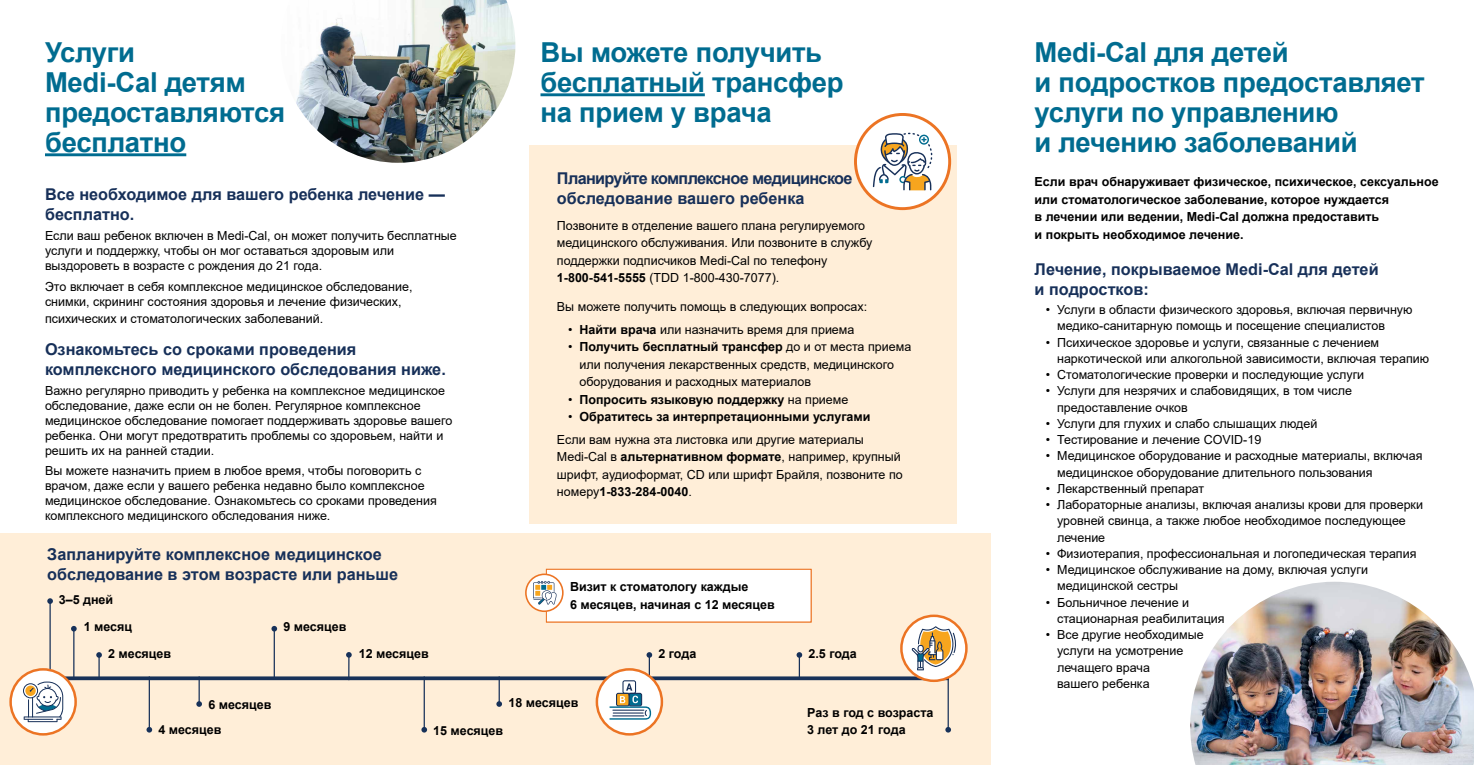
<style>
.page{position:relative;width:1474px;height:765px;background:#fff}
.page>*{position:absolute;margin:0;border:0;box-sizing:border-box;transform-origin:0 0}
.t1{font:700 27.5px/30px "Arial";letter-spacing:-.01em;color:#006c90}
.t2{font:700 16.25px/20px "Arial";color:#173059}
.t3{font:700 16.25px/20px "Arial";letter-spacing:-.04em;color:#173059}
.t4{font:12.5px/16.2px "Arial";color:#000}
.t5{font:700 12.5px/17.5px "Arial";color:#000}
.s1{font-weight:700}
.s2{font-weight:400}
</style>
<div class="page">
<img style="left:1190px;top:582px;width:284px;height:183px">
<div style="left:0;top:533px;width:990px;height:232px;background:#ffeed8"></div>
<hr style="left:540px;top:93px;width:165px;height:3px;background:#006c90">
<div style="left:529px;top:145px;width:427px;height:379px;background:#ffeed8"></div>
<div style="left:546px;top:569px;width:265px;height:53px;background:#fff"></div>
<hr style="left:45px;top:153px;width:141px;height:3px;background:#006c90">
<div style="left:855px;top:114px;width:95px;height:95px;background:#fff;border-radius:50%"></div>
<div style="left:854px;top:113px;width:97px;height:97px;border:3px solid #ec7424;border-radius:50%"></div>
<svg style="left:873px;top:133px;width:59px;height:57px"></svg>
<svg style="left:64px;top:676px;width:883px;height:4px;background:#314666"></svg>
<hr style="left:49px;top:601px;width:2px;height:84px;background:#173159">
<svg style="left:47px;top:598px;width:6px;height:6px"></svg>
<hr style="left:73px;top:629px;width:1px;height:49px;background:#173159">
<svg style="left:71px;top:626px;width:6px;height:6px"></svg>
<hr style="left:149px;top:676px;width:1px;height:54px;background:#173159">
<svg style="left:146px;top:727px;width:6px;height:6px"></svg>
<hr style="left:947px;top:676px;width:2px;height:54px;background:#173159">
<svg style="left:945px;top:727px;width:6px;height:6px"></svg>
<hr style="left:424px;top:676px;width:1px;height:54px;background:#173159">
<svg style="left:421px;top:727px;width:6px;height:6px"></svg>
<svg style="left:11px;top:669px;width:65px;height:65px;background:#fbeee6"></svg>
<div style="left:9px;top:668px;width:68px;height:68px;border:2px solid #ec7424;border-radius:50%"></div>
<svg style="left:23px;top:682px;width:40px;height:40px;background:#c0c5c9"></svg>
<hr style="left:98px;top:655px;width:2px;height:23px;background:#173159">
<svg style="left:96px;top:652px;width:6px;height:6px"></svg>
<hr style="left:274px;top:629px;width:1px;height:49px;background:#173159">
<svg style="left:271px;top:626px;width:6px;height:6px"></svg>
<hr style="left:649px;top:655px;width:1px;height:50px;background:#173159">
<svg style="left:646px;top:652px;width:6px;height:6px"></svg>
<svg style="left:796px;top:652px;width:6px;height:26px"></svg>
<svg style="left:196px;top:676px;width:6px;height:31px"></svg>
<svg style="left:496px;top:676px;width:6px;height:31px"></svg>
<svg style="left:346px;top:652px;width:6px;height:28px"></svg>
<svg style="left:597px;top:669px;width:65px;height:65px;background:#fcefe6"></svg>
<div style="left:596px;top:668px;width:67px;height:68px;border:2px solid #ec7424;border-radius:50%"></div>
<svg style="left:609px;top:680px;width:42px;height:40px;background:#b7c5c8"></svg>
<svg style="left:901px;top:616px;width:65px;height:65px"></svg>
<div style="left:900px;top:615px;width:68px;height:67px;border:2px solid #ec7424;border-radius:50%"></div>
<svg style="left:912px;top:626px;width:45px;height:44px;background:#cdbb9c"></svg>
<div style="left:546px;top:569px;width:265px;height:53px;border:1px solid #ec7424"></div>
<svg style="left:526px;top:574px;width:37px;height:37px"></svg>
<div style="left:525px;top:574px;width:39px;height:38px;border:2px solid #ec7424;border-radius:50%"></div>
<svg style="left:533px;top:581px;width:24px;height:24px"></svg>
<img style="left:296px;top:0;width:219px;height:163px">
<h2 class="t1" style="left:45px;top:38px;width:242px">Услуги<br>Medi-Cal детям предоставляются бесплатно</h2>
<h3 class="t2" style="left:45px;top:184px;width:401px">Все необходимое для вашего ребенка лечение — бесплатно.</h3>
<p class="t4" style="left:45px;top:228px;width:413px;line-height:15px">Если ваш ребенок включен в Medi-Cal, он может получить бесплатные услуги и поддержку, чтобы он мог оставаться здоровым или выздороветь в возрасте с рождения до 21 года.</p>
<p class="t4" style="left:45px;top:279px;width:369px;line-height:15px">Это включает в себя комплексное медицинское обследование, снимки, скрининг состояния здоровья и лечение физических,</p>
<p class="t4" style="left:45px;top:311px;width:280px">психических и стоматологических заболеваний.</p>
<h3 class="t2" style="left:45px;top:339px;width:402px">Ознакомьтесь со сроками проведения комплексного медицинского обследования ниже.</h3>
<p class="t4" style="left:45px;top:383px;width:409px;line-height:15px">Важно регулярно приводить у ребенка на комплексное медицинское обследование, даже если он не болен. Регулярное комплексное медицинское обследование помогает поддерживать здоровье вашего ребенка. Они могут предотвратить проблемы со здоровьем, найти и решить их на ранней стадии.</p>
<p class="t4" style="left:45px;top:463px;width:393px;line-height:15px">Вы можете назначить прием в любое время, чтобы поговорить с врачом, даже если у вашего ребенка недавно было комплексное медицинское обследование. Ознакомьтесь со сроками проведения комплексного медицинского обследования ниже.</p>
<h3 class="t2" style="left:47px;top:544px;width:352px">Запланируйте комплексное медицинское обследование в этом возрасте или раньше</h3>
<p class="t5" style="left:59px;top:591px;width:56px">3–5 дней</p>
<p class="t5" style="left:84px;top:618px;width:50px">1 месяц</p>
<p class="t5" style="left:108px;top:645px;width:65px">2 месяцев</p>
<p class="t5" style="left:283px;top:618px;width:65px">9 месяцев</p>
<p class="t5" style="left:359px;top:645px;width:71px">12 месяцев</p>
<h2 class="t1" style="left:540px;top:38px;width:305px">Вы можете получить бесплатный трансфер на прием у врача</h2>
<h3 class="t3" style="left:557px;top:169px;width:297px">Планируйте комплексное медицинское обследование вашего ребенка</h3>
<p class="t4" style="left:557px;top:217px;width:317px;line-height:17.5px">Позвоните в отделение вашего плана регулируемого медицинского обслуживания. Или позвоните в службу поддержки подписчиков Medi-Cal по телефону <span class="s1">1-800-541-5555</span> (TDD 1-800-430-7077).</p>
<p class="t4" style="left:557px;top:298px;width:312px">Вы можете получить помощь в следующих вопросах:</p>
<p class="t4" style="left:568px;top:321px;width:288px">• <span class="s1">Найти врача</span> или назначить время для приема</p>
<p class="t4" style="left:579px;top:338px;width:333px;line-height:17.5px;text-indent:-11px">• <span class="s1">Получить бесплатный трансфер</span> до и от места приема или получения лекарственных средств, медицинского оборудования и расходных материалов</p>
<p class="t5" style="left:568px;top:391px;width:282px"><span class="s2">•</span> Попросить языковую поддержку <span class="s2">на приеме</span></p>
<p class="t5" style="left:568px;top:408px;width:304px"><span class="s2">•</span> Обратитесь за интерпретационными услугами</p>
<p class="t4" style="left:557px;top:431px;width:347px;line-height:17.5px">Если вам нужна эта листовка или другие материалы Medi-Cal в <span class="s1">альтернативном формате</span>, например, крупный шрифт, аудиоформат, CD или шрифт Брайля, позвоните по номеру<span class="s1">1-833-284-0040</span>.</p>
<p class="t5" style="left:570px;top:578px;width:206px">Визит к стоматологу каждые<br>6 месяцев, начиная с 12 месяцев</p>
<p class="t5" style="left:658px;top:645px;width:39px">2 года</p>
<p class="t5" style="left:808px;top:645px;width:50px">2.5 года</p>
<p class="t5" style="left:208px;top:696px;width:65px">6 месяцев</p>
<p class="t5" style="left:158px;top:721px;width:65px">4 месяцев</p>
<p class="t5" style="left:508px;top:694px;width:71px">18 месяцев</p>
<p class="t5" style="left:433px;top:722px;width:71px">15 месяцев</p>
<p class="t5" style="left:807px;top:704px;width:128px">Раз в год с возраста<br>3 лет до 21 года</p>
<h2 class="t1" style="left:1034px;top:38px;width:392px">Medi-Cal для детей<br>и подростков предоставляет услуги по управлению<br>и лечению заболеваний</h2>
<p class="t5" style="left:1034px;top:173px;width:405px">Если врач обнаруживает физическое, психическое, сексуальное или стоматологическое заболевание, которое нуждается<br>в лечении или ведении, Medi-Cal должна предоставить<br>и покрыть необходимое лечение.</p>
<h3 class="t2" style="left:1034px;top:260px;width:345px">Лечение, покрываемое Medi-Cal для детей и подростков:</h3>
<p class="t4" style="left:1057px;top:302px;width:357px;text-indent:-11px">• Услуги в области физического здоровья, включая первичную медико-санитарную помощь и посещение специалистов</p>
<p class="t4" style="left:1057px;top:334px;width:374px;text-indent:-11px">• Психическое здоровье и услуги, связанные с лечением наркотической или алкогольной зависимости, включая терапию</p>
<p class="t4" style="left:1046px;top:367px;width:320px">• Стоматологические проверки и последующие услуги</p>
<p class="t4" style="left:1057px;top:383px;width:296px;text-indent:-11px">• Услуги для незрячих и слабовидящих, в том числе предоставление очков</p>
<p class="t4" style="left:1046px;top:415px;width:273px">• Услуги для глухих и слабо слышащих людей</p>
<p class="t4" style="left:1046px;top:432px;width:217px">• Тестирование и лечение COVID-19</p>
<p class="t4" style="left:1057px;top:448px;width:367px;text-indent:-11px">• Медицинское оборудование и расходные материалы, включая медицинское оборудование длительного пользования</p>
<p class="t4" style="left:1046px;top:480px;width:160px">• Лекарственный препарат</p>
<p class="t4" style="left:1057px;top:497px;width:367px;text-indent:-11px">• Лабораторные анализы, включая анализы крови для проверки уровней свинца, а также любое необходимое последующее лечение</p>
<p class="t4" style="left:1046px;top:545px;width:372px">• Физиотерапия, профессиональная и логопедическая терапия</p>
<p class="t4" style="left:1057px;top:562px;width:312px;text-indent:-11px">• Медицинское обслуживание на дому, включая услуги медицинской сестры</p>
<p class="t4" style="left:1057px;top:594px;width:169px;text-indent:-11px">• Больничное лечение и стационарная реабилитация</p>
<p class="t4" style="left:1057px;top:627px;width:148px;text-indent:-11px">• Все другие необходимые услуги на усмотрение лечащего врача<br>вашего ребенка</p>
</div>
